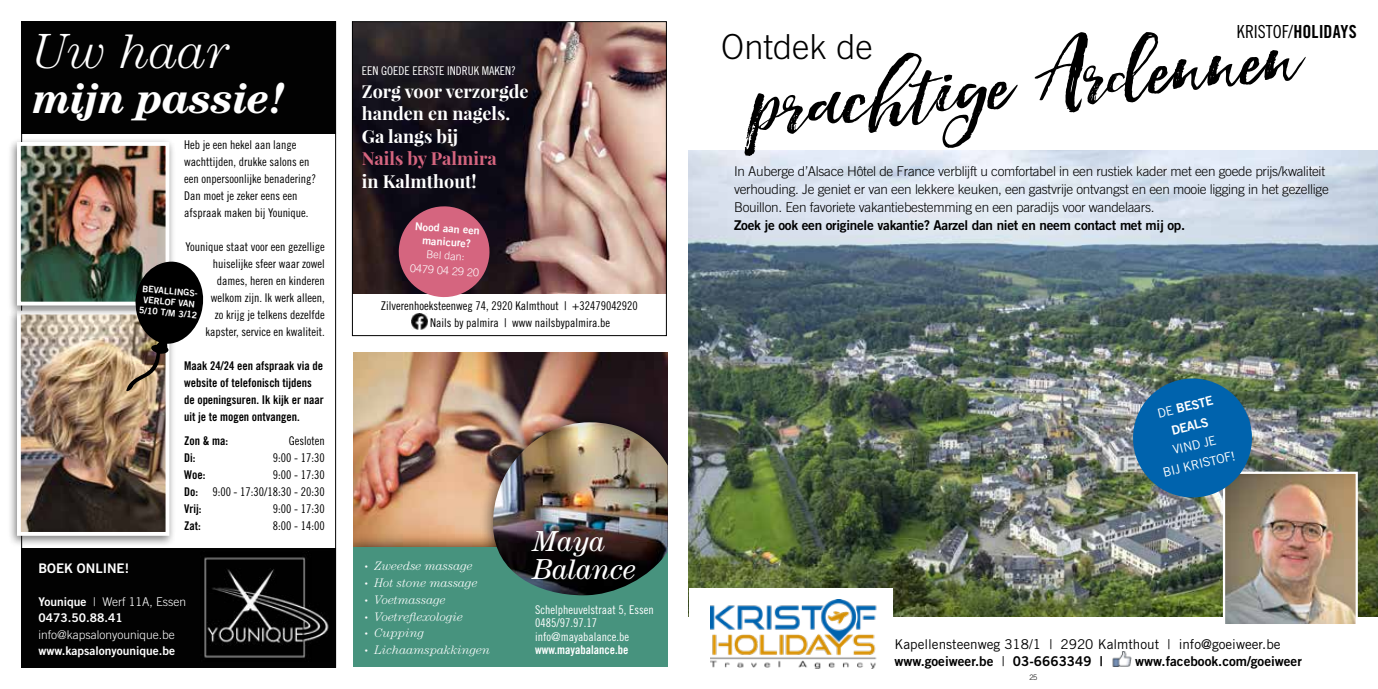
<style>
.page{position:relative;width:1378px;height:689px;background:#fff}
.page>*{position:absolute;margin:0;border:0;box-sizing:border-box;transform-origin:0 0}
.t1{font:italic 108.3px "Hello Sunshine";color:#000;scale:1.16 1}
.t2{font:italic 300 49.5px "Century LT";color:#fff}
.t3{font:italic 700 43.5px "Century LT";letter-spacing:-.02em;color:#fff}
.t4{font:300 34.5px "Trade Gothic LT Std";color:#000}
.t5{font:italic 28.95px/28.8px "Century LT";color:#fff}
.t6{font:700 18px/22.5px "Playfair Display";color:#fff}
.t7{font:18px "Trade Gothic LT Std Cn 18";letter-spacing:-.005em;color:#000}
.t8{font:700 18px "Playfair Display";color:#d5657f}
.t9{font:300 13.5px/18px "Trade Gothic LT Std";letter-spacing:-.02em;color:#000}
.t10{font:13.5px "Trade Gothic LT Std Bd 2";letter-spacing:-.02em;color:#000}
.t11{font:13.5px "Trade Gothic LT Std";color:#000}
.t12{font:13.5px "Trade Gothic LT Std Bd 2";color:#000}
.t13{font:13.2px "Trade Gothic LT Std Bd 2";color:#fff}
.t14{font:12.6px/19.5px "Trade Gothic LT Std";color:#fff;text-align:center}
.t15{font:12.6px/19.6px "Trade Gothic LT Std Bd 2";color:#fff;text-align:center}
.t16{font:italic 300 12.3px/16.8px "Century LT";color:#fff}
.t17{font:12px/17px "Trade Gothic LT Std Cn 18";color:#000}
.t18{font:12px/17px "Trade Gothic LT Std Bd Cn 20";color:#000}
.t19{font:12px/13.5px "Trade Gothic LT Std Cn 18";color:#fff}
.t20{font:300 12px "Trade Gothic LT Std";color:#fff}
.t21{font:12px "Trade Gothic LT Std Bd 2";color:#fff}
.t22{font:12px "Trade Gothic LT Std Bd Cn 20";color:#fff}
.t23{font:10.8px/13.5px "Trade Gothic LT Std Bd 2";color:#fff;text-align:center}
.t24{font:300 10.8px/15.3px "Trade Gothic LT Std";color:#fff;text-align:center}
.t25{font:9px/10.8px "Trade Gothic LT Std Bd 2";color:#fff;text-align:center}
.t26{font:300 7.5px "Trade Gothic LT Std";color:#000}
.t27{font:5.25px "Times New Roman";color:#fff}
.s1{font-family:"Trade Gothic LT Std Bd 2";font-weight:400}
.s2{font-family:"Trade Gothic LT Std Bd Cn 20"}
.s3{font-family:"Trade Gothic LT Std"}
</style>
<div class="page">
<img style="left:1112px;top:651px;width:19px;height:16px">
<img style="left:689px;top:151px;width:689px;height:466px">
<div style="left:689px;top:588px;width:203px;height:85px;background:#fff"></div>
<img style="left:710px;top:599px;width:167px;height:69px">
<img style="left:1226px;top:475px;width:129px;height:148px">
<div style="left:1223px;top:472px;width:135px;height:154px;border:2px solid #fff"></div>
<img style="left:1130px;top:376px;width:124px;height:124px">
<div style="left:21px;top:21px;width:315px;height:113px;background:#020202"></div>
<div style="left:21px;top:549px;width:315px;height:119px;background:#020202"></div>
<div style="left:7px;top:306px;width:169px;height:241px;background:#000;opacity:.5"></div>
<img style="left:22px;top:317px;width:142px;height:214px">
<div style="left:17px;top:311px;width:152px;height:225px;border:4px solid #fff"></div>
<div style="left:7px;top:138px;width:169px;height:179px;background:#000;opacity:.5"></div>
<img style="left:22px;top:147px;width:142px;height:153px">
<div style="left:17px;top:142px;width:152px;height:163px;border:4px solid #fff"></div>
<img style="left:204px;top:557px;width:125px;height:101px">
<svg style="left:126px;top:260px;width:78px;height:131px"></svg>
<img style="left:354px;top:23px;width:311px;height:270px">
<img style="left:411px;top:314px;width:16px;height:16px">
<div style="left:352px;top:21px;width:315px;height:315px;border:1px solid #000"></div>
<svg style="left:397px;top:205px;width:94px;height:93px;background:#aa566b"></svg>
<img style="left:353px;top:352px;width:315px;height:56px">
<div style="left:353px;top:408px;width:315px;height:259px;background:#000;opacity:.75"></div>
<div style="left:353px;top:548px;width:315px;height:119px;background:#47937e"></div>
<img style="left:491px;top:422px;width:177px;height:173px">
<h2 class="t2" style="left:33px;top:23px;width:198px">Uw haar</h2>
<h3 class="t3" style="left:33px;top:73px;width:254px">mijn passie!</h3>
<p class="t17" style="left:184px;top:136px;width:133px">Heb je een hekel aan lange wachttijden, drukke salons en een onpersoonlijke benadering?<br>Dan moet je zeker eens een afspraak maken bij Younique.</p>
<p class="t17" style="left:186px;top:238px;width:141px;text-align:right">Younique staat voor een gezellige huiselijke sfeer waar zowel dames, heren en kinderen welkom zijn. Ik werk alleen,<br>zo krijg je telkens dezelfde kapster, service en kwaliteit.</p>
<p class="t18" style="left:184px;top:357px;width:141px">Maak 24/24 een afspraak via de website of telefonisch tijdens de openingsuren. Ik kijk er naar uit je te mogen ontvangen.</p>
<p class="t18" style="left:184px;top:432px;width:45px">Zon &amp; ma:<br>Di:<br>Woe:<br>Do:<br>Vrij:<br>Zat:</p>
<p class="t25" style="left:141px;top:283px;width:60px;rotate:5deg">BEVALLINGS-<br>VERLOF VAN<br>5/10 T/M 3/12</p>
<p class="t17" style="left:212px;top:432px;width:114px;text-align:right">Gesloten<br>9:00 - 17:30<br>9:00 - 17:30<br>9:00 - 17:30/18:30 - 20:30<br>9:00 - 17:30<br>8:00 - 14:00</p>
<p class="t13" style="left:38px;top:560px;width:92px">BOEK ONLINE!</p>
<p class="t20" style="left:38px;top:594px;width:149px"><span class="s1">Younique</span> | Werf 11A, Essen</p>
<p class="t21" style="left:38px;top:610px;width:86px">0473.50.88.41</p>
<p class="t20" style="left:38px;top:627px;width:138px">info@kapsalonyounique.be</p>
<p class="t21" style="left:38px;top:643px;width:138px">www.kapsalonyounique.be</p>
<p class="t19" style="left:362px;top:64px;width:155px">EEN GOEDE EERSTE INDRUK MAKEN?</p>
<h3 class="t6" style="left:362px;top:80px;width:168px">Zorg voor verzorgde handen en nagels.<br>Ga langs bij</h3>
<h3 class="t8" style="left:362px;top:147px;width:137px">Nails by Palmira</h3>
<h3 class="t6" style="left:362px;top:170px;width:116px">in Kalmthout!</h3>
<p class="t23" style="left:416px;top:219px;width:66px;rotate:4deg">Nood aan een manicure?</p>
<p class="t24" style="left:412px;top:245px;width:71px;rotate:4deg">Bel dan:<br>0479 04 29 20</p>
<p class="t17" style="left:430px;top:298px;width:209px;text-indent:-49px">Zilverenhoeksteenweg 74, 2920 Kalmthout | +32479042920<br>Nails by palmira | www nailsbypalmira.be</p>
<p class="t16" style="left:374px;top:557px;width:117px">Zweedse massage<br>Hot stone massage<br>Voetmassage<br>Voetreflexologie<br>Cupping<br>Lichaamspakkingen</p>
<p class="t27" style="left:365px;top:563px;width:5px">●</p>
<p class="t27" style="left:365px;top:579px;width:5px">●</p>
<p class="t27" style="left:365px;top:596px;width:5px">●</p>
<p class="t27" style="left:365px;top:613px;width:5px">●</p>
<p class="t27" style="left:365px;top:630px;width:5px">●</p>
<p class="t27" style="left:365px;top:647px;width:5px">●</p>
<h3 class="t5" style="left:533px;top:526px;width:104px">Maya<br>Balance</h3>
<p class="t19" style="left:535px;top:603px;width:120px">Schelpheuvelstraat 5, Essen<br>0485/97.97.17 info@mayabalance.be</p>
<p class="t22" style="left:535px;top:643px;width:95px">www.mayabalance.be</p>
<h3 class="t7" style="left:1237px;top:21px;width:121px">KRISTOF/<span class="s2">HOLIDAYS</span></h3>
<h1 class="t1" style="left:739px;top:49px;width:477px;rotate:-6deg">prachtige Ardennen</h1>
<h3 class="t4" style="left:721px;top:27px;width:153px">Ontdek de</h3>
<p class="t9" style="left:734px;top:162px;width:596px">In Auberge d’Alsace Hôtel de France verblijft u comfortabel in een rustiek kader met een goede prijs/kwaliteit verhouding. Je geniet er van een lekkere keuken, een gastvrije ontvangst en een mooie ligging in het gezellige<br>Bouillon. Een favoriete vakantiebestemming en een paradijs voor wandelaars.</p>
<p class="t10" style="left:734px;top:217px;width:452px">Zoek je ook een originele vakantie? Aarzel dan niet en neem contact met mij op.</p>
<p class="t15" style="left:1155px;top:403px;width:58px;rotate:-13deg"><span class="s3">DE</span> BESTE<br>DEALS</p>
<p class="t14" style="left:1156px;top:443px;width:75px;rotate:-13deg">VIND JE<br>BIJ KRISTOF!</p>
<p class="t11" style="left:894px;top:636px;width:388px">Kapellensteenweg 318/1 | 2920 Kalmthout | info@goeiweer.be</p>
<p class="t12" style="left:894px;top:653px;width:210px">www.goeiweer.be <span class="s3">|</span> 03-6663349 |</p>
<p class="t12" style="left:1135px;top:653px;width:168px">www.facebook.com/goeiweer</p>
<p class="t26" style="left:1029px;top:672px;width:9px">25</p>
</div>
